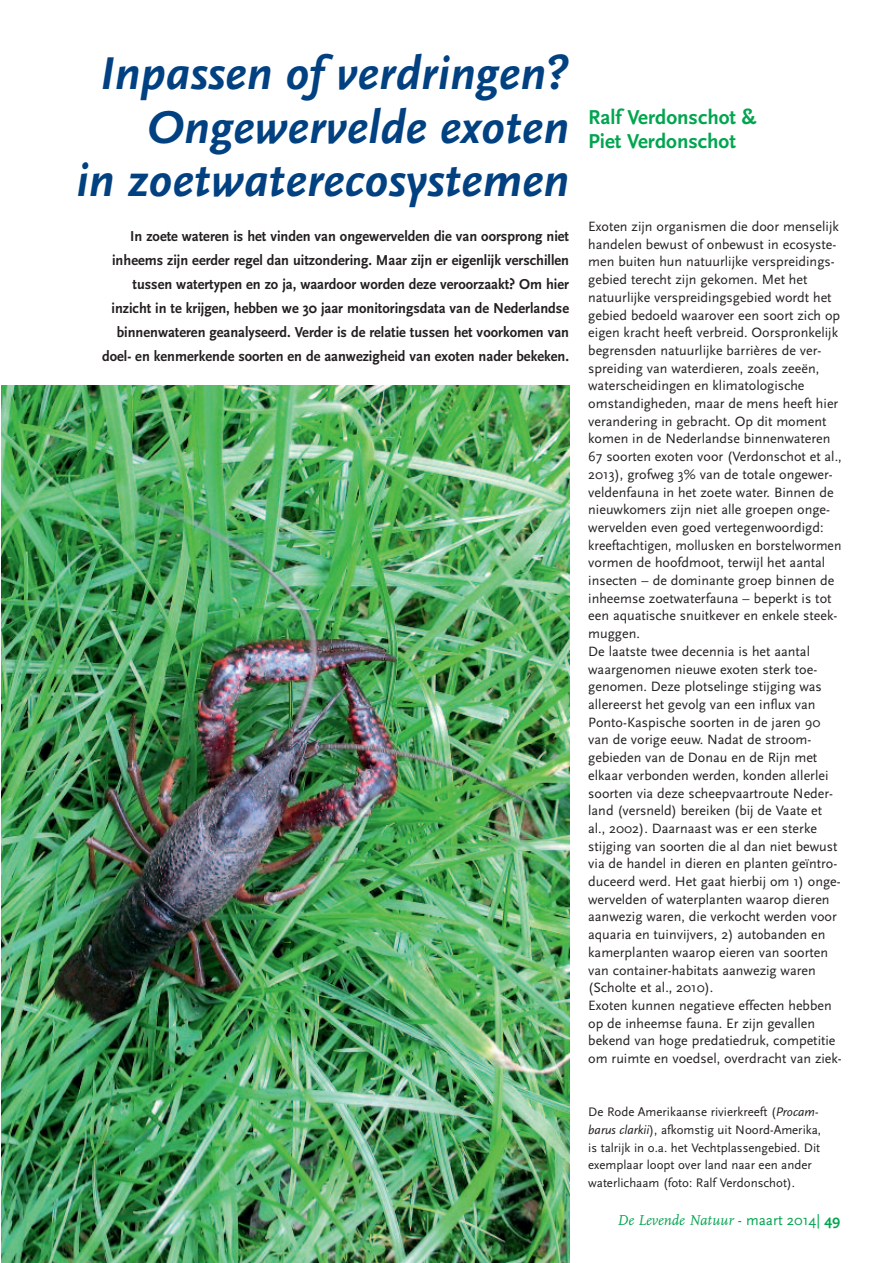
<style>
.page{position:relative;width:893px;height:1263px;background:#fff}
.page>*{position:absolute;margin:0;border:0;box-sizing:border-box;transform-origin:0 0}
.t1{font:italic 700 48px/53.1px "Scala Sans";color:#014181;text-align:right}
.t2{font:700 21px/24px "Scala Sans";color:#00a54f}
.t3{font:700 15px/24px "Scala Sans";color:#231f20;text-align:right;scale:.96 1}
.t4{font:italic 15px "FF Scala";color:#00a54f}
.t5{font:14.1px/17.7px "Scala Sans";color:#231f20}
.t6{font:12.9px/17.7px "Scala Sans";color:#231f20}
.s1{font-style:italic}
.s2{font-family:"Scala Sans";font-style:normal}
.s3{font-family:"Scala Sans";font-weight:700;font-style:normal}
</style>
<div class="page">
<img style="left:1px;top:385px;width:568px;height:878px">
<h1 class="t1" style="left:76px;top:46px;width:495px">Inpassen of verdringen?<br>Ongewervelde exoten<br>in zoetwaterecosystemen</h1>
<p class="t3" style="left:102px;top:224px;width:488px">In zoete wateren is het vinden van ongewervelden die van oorsprong niet inheems zijn eerder regel dan uitzondering. Maar zijn er eigenlijk verschillen tussen watertypen en zo ja, waardoor worden deze veroorzaakt? Om hier inzicht in te krijgen, hebben we 30 jaar monitoringsdata van de Nederlandse binnenwateren geanalyseerd. Verder is de relatie tussen het voorkomen van doel- en kenmerkende soorten en de aanwezigheid van exoten nader bekeken.</p>
<h2 class="t2" style="left:588px;top:104px;width:170px">Ralf Verdonschot &amp;<br>Piet Verdonschot</h2>
<p class="t5" style="left:588px;top:217px;width:255px">Exoten zijn organismen die door menselijk handelen bewust of onbewust in ecosyste&shy;men buiten hun natuurlijke verspreidings&shy;gebied terecht zijn gekomen. Met het natuurlijke verspreidingsgebied wordt het gebied bedoeld waarover een soort zich op eigen kracht heeft verbreid. Oorspronkelijk begrensden natuurlijke barrières de ver&shy;spreiding van waterdieren, zoals zeeën, waterscheidingen en klimatologische omstandigheden, maar de mens heeft hier verandering in gebracht. Op dit moment komen in de Nederlandse binnenwateren 67 soorten exoten voor (Verdonschot et al., 2013), grofweg 3% van de totale ongewer&shy;veldenfauna in het zoete water. Binnen de nieuwkomers zijn niet alle groepen onge&shy;wervelden even goed vertegenwoordigd: kreeftachtigen, mollusken en borstelwormen vormen de hoofdmoot, terwijl het aantal insecten – de dominante groep binnen de inheemse zoetwaterfauna – beperkt is tot een aquatische snuitkever en enkele steek&shy;muggen.<br>De laatste twee decennia is het aantal waargenomen nieuwe exoten sterk toe&shy;genomen. Deze plotselinge stijging was allereerst het gevolg van een influx van Ponto-Kaspische soorten in de jaren 90 van de vorige eeuw. Nadat de stroom&shy;gebieden van de Donau en de Rijn met elkaar verbonden werden, konden allerlei soorten via deze scheepvaartroute Neder&shy;land (versneld) bereiken (bij de Vaate et al., 2002). Daarnaast was er een sterke stijging van soorten die al dan niet bewust via de handel in dieren en planten geïntro&shy;duceerd werd. Het gaat hierbij om 1) onge&shy;wervelden of waterplanten waarop dieren aanwezig waren, die verkocht werden voor aquaria en tuinvijvers, 2) autobanden en kamerplanten waarop eieren van soorten van container-habitats aanwezig waren (Scholte et al., 2010).<br>Exoten kunnen negatieve effecten hebben op de inheemse fauna. Er zijn gevallen bekend van hoge predatiedruk, competitie om ruimte en voedsel, overdracht van ziek-</p>
<p class="t6" style="left:588px;top:1103px;width:234px">De Rode Amerikaanse rivierkreeft (<span class="s1">Procam&shy;barus clarkii</span>), afkomstig uit Noord-Amerika, is talrijk in o.a. het Vechtplassengebied. Dit exemplaar loopt over land naar een ander waterlichaam (foto: Ralf Verdonschot).</p>
<p class="t4" style="left:617px;top:1211px;width:225px">De Levende Natuur <span class="s2">- maart 2014|</span> <span class="s3">49</span></p>
</div>
